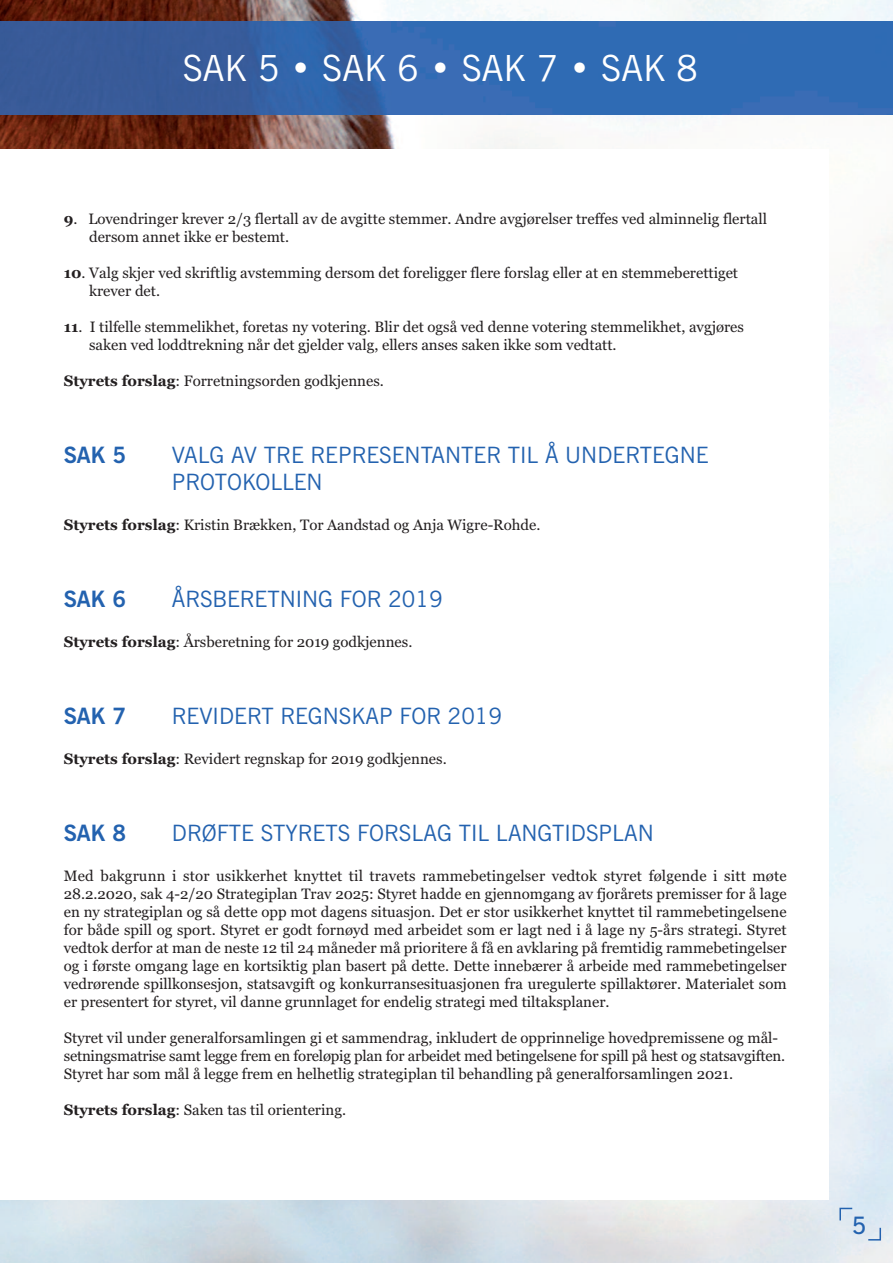
<style>
.page{position:relative;width:893px;height:1263px;background:#fff}
.page>*{position:absolute;margin:0;border:0;box-sizing:border-box;transform-origin:0 0}
.t1{font:36px "News Gothic BT";color:#fff}
.t2{font:600 24px "News Gothic BT";color:#2362af}
.t3{font:22.5px/27px "News Gothic BT";color:#2362af}
.t4{font:700 22.5px "News Gothic BT";color:#2362af}
.t5{font:15px/18px "Georgia";color:#231f20}
.s1{font-weight:700}
</style>
<div class="page">
<img style="left:0;top:0;width:893px;height:1263px">
<img style="left:0;top:21px;width:893px;height:94px">
<div style="left:0;top:149px;width:829px;height:1050px;background:#fff"></div>
<svg style="left:839px;top:1207px;width:15px;height:15px"></svg>
<svg style="left:867px;top:1226px;width:15px;height:15px"></svg>
<h1 class="t1" style="left:183px;top:55px;width:517px">SAK5•SAK6•SAK7•SAK8</h1>
<p class="t5" style="left:89px;top:210px;width:679px;text-indent:-25px"><span class="s1">9</span>. Lovendringer krever 2/3 flertall av de avgitte stemmer. Andre avgjørelser treffes ved alminnelig flertall dersom annet ikke er bestemt.</p>
<p class="t5" style="left:89px;top:264px;width:650px;text-indent:-25px"><span class="s1">10</span>. Valg skjer ved skriftlig avstemming dersom det foreligger flere forslag eller at en stemmeberettiget krever det.</p>
<p class="t5" style="left:89px;top:318px;width:656px;text-indent:-25px"><span class="s1">11</span>. I tilfelle stemmelikhet, foretas ny votering. Blir det også ved denne votering stemmelikhet, avgjøres saken ved loddtrekning når det gjelder valg, ellers anses saken ikke som vedtatt.</p>
<p class="t5" style="left:64px;top:372px;width:322px"><span class="s1">Styrets forslag</span>: Forretningsorden godkjennes.</p>
<h3 class="t4" style="left:64px;top:447px;width:64px">SAK 5</h3>
<h3 class="t3" style="left:172px;top:443px;width:538px">VALG AV TRE REPRESENTANTER TIL Å UNDERTEGNE<br>PROTOKOLLEN</h3>
<p class="t5" style="left:64px;top:516px;width:478px"><span class="s1">Styrets forslag</span>: Kristin Brækken, Tor Aandstad og Anja Wigre-Rohde.</p>
<h3 class="t4" style="left:64px;top:591px;width:64px">SAK 6</h3>
<h3 class="t3" style="left:172px;top:587px;width:272px">ÅRSBERETNING FOR 2019</h3>
<p class="t5" style="left:64px;top:633px;width:350px"><span class="s1">Styrets forslag</span>: Årsberetning for 2019 godkjennes.</p>
<h3 class="t4" style="left:64px;top:708px;width:64px">SAK 7</h3>
<h3 class="t3" style="left:172px;top:704px;width:332px">REVIDERT REGNSKAP FOR 2019</h3>
<p class="t5" style="left:64px;top:750px;width:384px"><span class="s1">Styrets forslag</span>: Revidert regnskap for 2019 godkjennes.</p>
<h3 class="t4" style="left:64px;top:825px;width:64px">SAK 8</h3>
<h3 class="t3" style="left:172px;top:821px;width:484px">DRØFTE STYRETS FORSLAG TIL LANGTIDSPLAN</h3>
<p class="t5" style="left:64px;top:867px;width:724px;text-align:justify">Med bakgrunn i stor usikkerhet knyttet til travets rammebetingelser vedtok styret følgende i sitt møte 28.2.2020, sak 4-2/20 Strategiplan Trav 2025: Styret hadde en gjennomgang av fjorårets premisser for å lage en ny strategiplan og så dette opp mot dagens situasjon. Det er stor usikkerhet knyttet til rammebetingelsene for både spill og sport. Styret er godt fornøyd med arbeidet som er lagt ned i å lage ny 5-års strategi. Styret vedtok derfor at man de neste 12 til 24 måneder må prioritere å få en avklaring på fremtidig rammebetingelser og i første omgang lage en kortsiktig plan basert på dette. Dette innebærer å arbeide med rammebetingelser vedrørende spillkonsesjon, statsavgift og konkurransesituasjonen fra uregulerte spillaktører. Materialet som er presentert for styret, vil danne grunnlaget for endelig strategi med tiltaksplaner.</p>
<p class="t5" style="left:64px;top:1029px;width:723px">Styret vil under generalforsamlingen gi et sammendrag, inkludert de opprinnelige hovedpremissene og mål&shy;setningsmatrise samt legge frem en foreløpig plan for arbeidet med betingelsene for spill på hest og statsavgiften.<br>Styret har som mål å legge frem en helhetlig strategiplan til behandling på generalforsamlingen 2021.</p>
<p class="t5" style="left:64px;top:1101px;width:284px"><span class="s1">Styrets forslag</span>: Saken tas til orientering.</p>
<h2 class="t2" style="left:852px;top:1216px;width:16px">5</h2>
</div>
